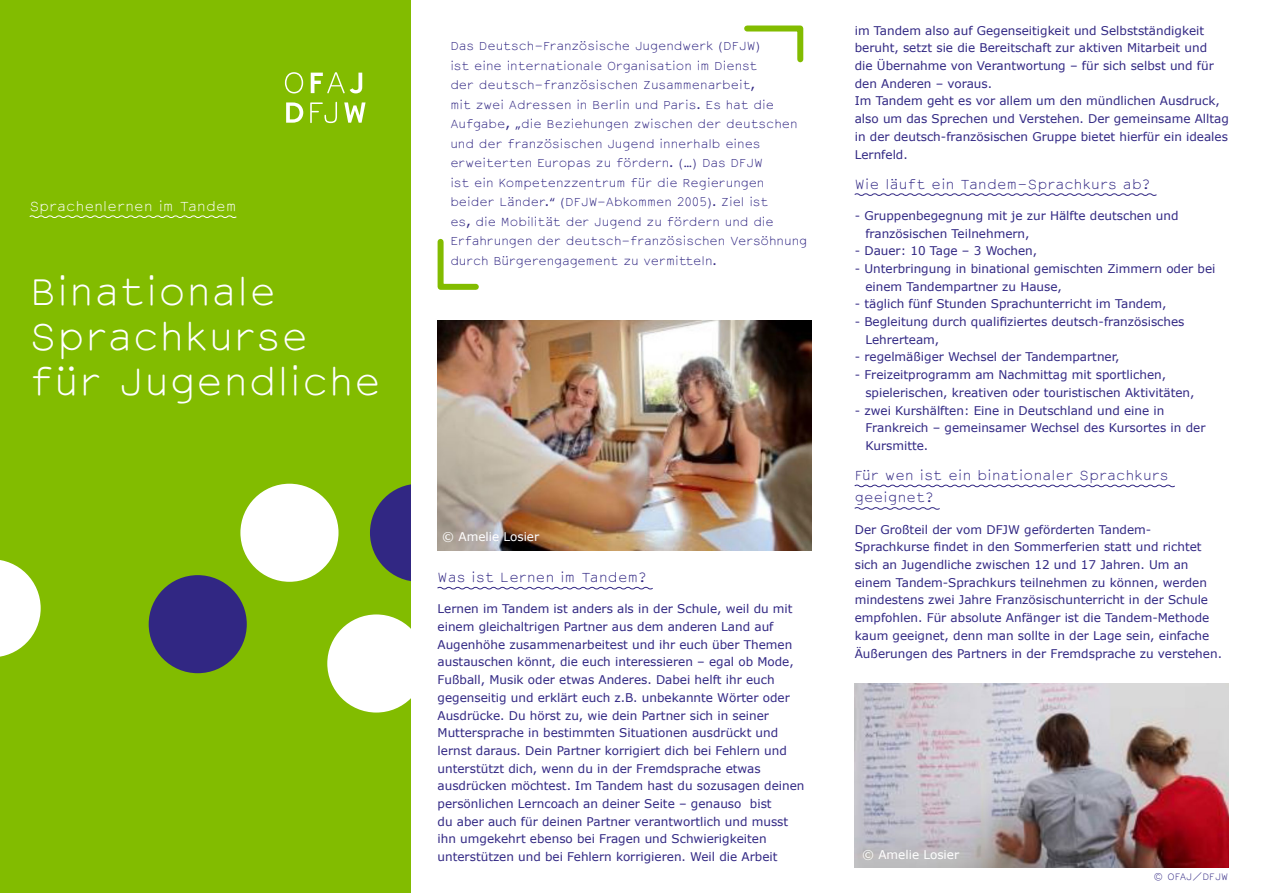
<style>
.page{position:relative;width:1263px;height:893px;background:#fff}
.page>*{position:absolute;margin:0;border:0;box-sizing:border-box;transform-origin:0 0}
.t1{font:300 36px/45px "Courier Sans";letter-spacing:.03em;color:#fff}
.t2{font:300 12.75px/22.5px "Courier Sans";letter-spacing:.03em;color:#312783}
.t3{font:300 12.75px "Courier Sans";letter-spacing:.03em;color:#fff}
.t4{font:12px/17.7px "Verdana";color:#312783}
.t5{font:12px "Verdana";color:#fff}
.t6{font:300 11.25px/19.5px "Courier Sans";color:#312783}
.t7{font:300 9px "Courier Sans";letter-spacing:-.01em;color:#312783}
</style>
<div class="page">
<div style="left:0;top:0;width:410px;height:893px;background:#82bc00"></div>
<svg style="left:29px;top:215px;width:208px;height:3px"></svg>
<svg style="left:344px;top:102px;width:22px;height:21px"></svg>
<svg style="left:310px;top:102px;width:27px;height:21px"></svg>
<svg style="left:286px;top:102px;width:17px;height:21px"></svg>
<svg style="left:311px;top:72px;width:51px;height:21px"></svg>
<svg style="left:285px;top:72px;width:18px;height:21px"></svg>
<div style="left:240px;top:484px;width:98px;height:98px;background:#fff;border-radius:50%"></div>
<div style="left:149px;top:575px;width:98px;height:98px;background:#312783;border-radius:50%"></div>
<div style="left:370px;top:484px;width:98px;height:98px;background:#312783;border-radius:50%"></div>
<div style="left:327px;top:614px;width:98px;height:98px;background:#fff;border-radius:50%"></div>
<svg style="left:0;top:560px;width:41px;height:97px"></svg>
<div style="left:411px;top:473px;width:78px;height:128px;background:#fff"></div>
<svg style="left:744px;top:25px;width:60px;height:38px"></svg>
<svg style="left:437px;top:238px;width:42px;height:52px"></svg>
<svg style="left:854px;top:193px;width:303px;height:3px"></svg>
<svg style="left:854px;top:484px;width:321px;height:4px"></svg>
<svg style="left:854px;top:507px;width:86px;height:3px"></svg>
<svg style="left:437px;top:586px;width:216px;height:4px"></svg>
<img style="left:438px;top:320px;width:374px;height:230px">
<img style="left:855px;top:683px;width:374px;height:184px">
<p class="t3" style="left:30px;top:197px;width:208px">Sprachenlernen im Tandem</p>
<h1 class="t1" style="left:30px;top:269px;width:352px">Binationale<br>Sprachkurse für Jugendliche</h1>
<p class="t6" style="left:450px;top:36px;width:358px">Das Deutsch-Französische Jugendwerk (DFJW)<br>ist eine internationale Organisation im Dienst<br>der deutsch-französischen Zusammenarbeit,<br>mit zwei Adressen in Berlin und Paris. Es hat die Aufgabe, „die Beziehungen zwischen der deutschen und der französischen Jugend innerhalb eines erweiterten Europas zu fördern. (…) Das DFJW<br>ist ein Kompetenzzentrum für die Regierungen beider Länder.“ (DFJW-Abkommen 2005). Ziel ist<br>es, die Mobilität der Jugend zu fördern und die Erfahrungen der deutsch-französischen Versöhnung durch Bürgerengagement zu vermitteln.</p>
<p class="t5" style="left:442px;top:529px;width:98px">© Amelie Losier</p>
<p class="t2" style="left:438px;top:566px;width:210px">Was ist Lernen im Tandem?</p>
<p class="t4" style="left:438px;top:600px;width:368px">Lernen im Tandem ist anders als in der Schule, weil du mit einem gleichaltrigen Partner aus dem anderen Land auf Augenhöhe zusammenarbeitest und ihr euch über Themen austauschen könnt, die euch interessieren – egal ob Mode, Fußball, Musik oder etwas Anderes. Dabei helft ihr euch gegenseitig und erklärt euch z.B. unbekannte Wörter oder Ausdrücke. Du hörst zu, wie dein Partner sich in seiner Muttersprache in bestimmten Situationen ausdrückt und lernst daraus. Dein Partner korrigiert dich bei Fehlern und unterstützt dich, wenn du in der Fremdsprache etwas ausdrücken möchtest. Im Tandem hast du sozusagen deinen persönlichen Lerncoach an deiner Seite – genauso bist<br>du aber auch für deinen Partner verantwortlich und musst ihn umgekehrt ebenso bei Fragen und Schwierigkeiten unterstützen und bei Fehlern korrigieren. Weil die Arbeit</p>
<p class="t4" style="left:855px;top:22px;width:376px">im Tandem also auf Gegenseitigkeit und Selbstständigkeit beruht, setzt sie die Bereitschaft zur aktiven Mitarbeit und<br>die Übernahme von Verantwortung – für sich selbst und für den Anderen – voraus.<br>Im Tandem geht es vor allem um den mündlichen Ausdruck, also um das Sprechen und Verstehen. Der gemeinsame Alltag in der deutsch-französischen Gruppe bietet hierfür ein ideales Lernfeld.</p>
<p class="t2" style="left:855px;top:172px;width:297px">Wie läuft ein Tandem-Sprachkurs ab?</p>
<p class="t4" style="left:865px;top:207px;width:315px;text-indent:-11px">- Gruppenbegegnung mit je zur Hälfte deutschen und französischen Teilnehmern,</p>
<p class="t4" style="left:855px;top:242px;width:184px">- Dauer: 10 Tage – 3 Wochen,</p>
<p class="t4" style="left:865px;top:260px;width:352px;text-indent:-11px">- Unterbringung in binational gemischten Zimmern oder bei einem Tandempartner zu Hause,</p>
<p class="t4" style="left:855px;top:295px;width:313px">- täglich fünf Stunden Sprachunterricht im Tandem,</p>
<p class="t4" style="left:865px;top:313px;width:321px;text-indent:-11px">- Begleitung durch qualifiziertes deutsch-französisches<br>Lehrerteam,</p>
<p class="t4" style="left:855px;top:348px;width:266px">- regelmäßiger Wechsel der Tandempartner,</p>
<p class="t4" style="left:865px;top:366px;width:331px;text-indent:-11px">- Freizeitprogramm am Nachmittag mit sportlichen, spielerischen, kreativen oder touristischen Aktivitäten,</p>
<p class="t4" style="left:865px;top:401px;width:342px;text-indent:-11px">- zwei Kurshälften: Eine in Deutschland und eine in<br>Frankreich – gemeinsamer Wechsel des Kursortes in der<br>Kursmitte.</p>
<p class="t2" style="left:855px;top:464px;width:315px">Für wen ist ein binationaler Sprachkurs geeignet?</p>
<p class="t4" style="left:855px;top:521px;width:369px">Der Großteil der vom DFJW geförderten Tandem-Sprachkurse findet in den Sommerferien statt und richtet sich an Jugendliche zwischen 12 und 17 Jahren. Um an einem Tandem-Sprachkurs teilnehmen zu können, werden mindestens zwei Jahre Französischunterricht in der Schule empfohlen. Für absolute Anfänger ist die Tandem-Methode kaum geeignet, denn man sollte in der Lage sein, einfache Äußerungen des Partners in der Fremdsprache zu verstehen.</p>
<p class="t5" style="left:862px;top:847px;width:98px">© Amelie Losier</p>
<p class="t7" style="left:1153px;top:870px;width:76px">© OFAJ/DFJW</p>
</div>
